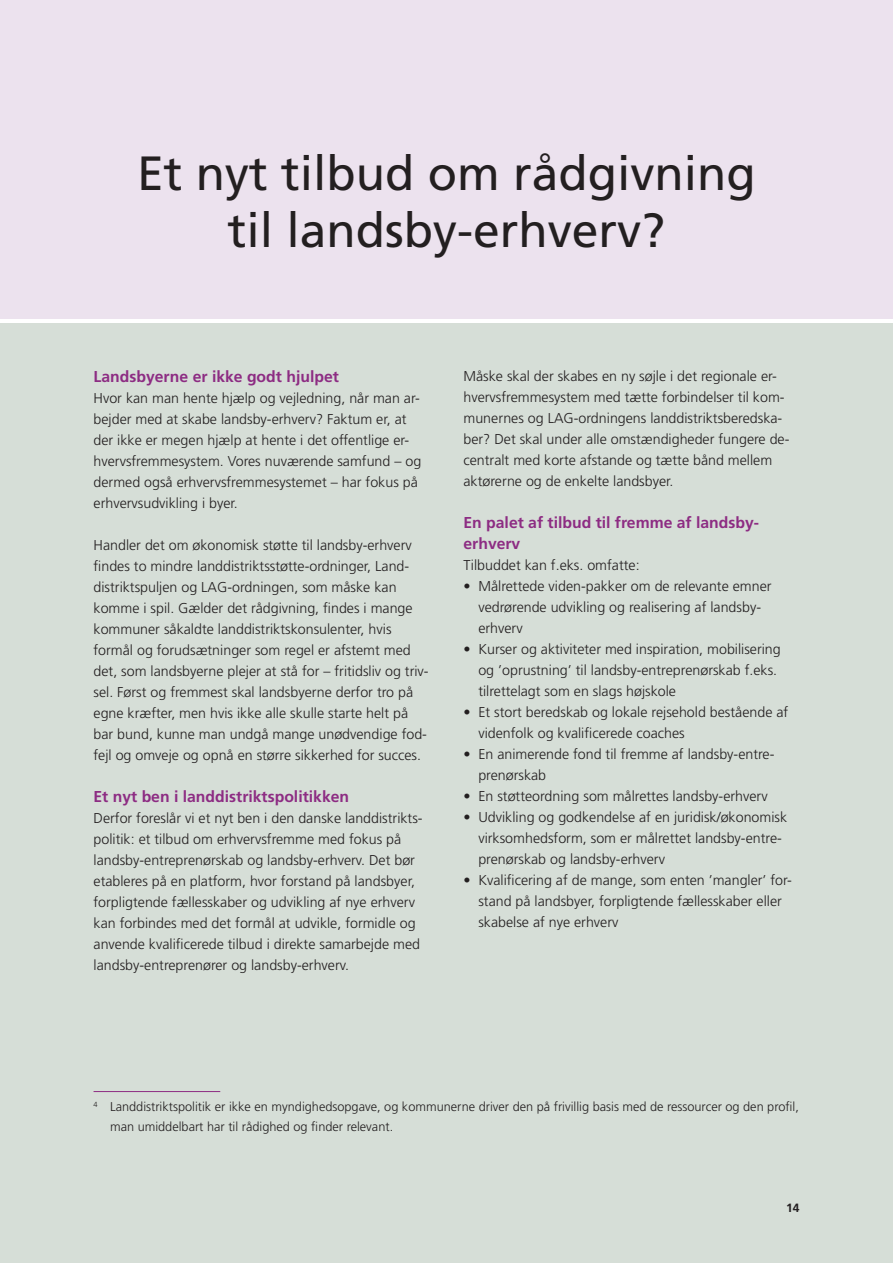
<style>
.page{position:relative;width:893px;height:1263px;background:#fff}
.page>*{position:absolute;margin:0;border:0;box-sizing:border-box;transform-origin:0 0}
.t1{font:48px/57px "Frutiger LT Std";color:#231f20;text-align:center}
.t2{font:700 15.75px/21px "Frutiger LT Std";color:#8d2c83}
.t3{font:300 14.25px/21px "Frutiger LT Std";color:#231f20}
.t4{font:300 12.75px/19.5px "Frutiger LT Std";color:#231f20}
.t5{font:700 12px "Frutiger LT Std";color:#231f20}
</style>
<div class="page">
<div style="left:0;top:323px;width:893px;height:940px;background:#d6ded7"></div>
<div style="left:0;top:0;width:893px;height:319px;background:#ece2ee"></div>
<hr style="left:94px;top:1091px;width:126px;height:1px;background:#8d2c83">
<hr style="left:892px;top:323px;width:1px;height:940px;background:#d6bfd8">
<h1 class="t1" style="left:137px;top:145px;width:620px">Et nyt tilbud om rådgivning til landsby-erhverv?</h1>
<p class="t2" style="left:94px;top:366px;width:247px">Landsbyerne er ikke godt hjulpet</p>
<p class="t3" style="left:94px;top:388px;width:329px">Hvor kan man hente hjælp og vejledning, når man ar&shy;bejder med at skabe landsby-erhverv? Faktum er, at der ikke er megen hjælp at hente i det offentlige er&shy;hvervsfremmesystem. Vores nuværende samfund – og dermed også erhvervsfremmesystemet – har fokus på erhvervsudvikling i byer.</p>
<p class="t3" style="left:94px;top:535px;width:337px">Handler det om økonomisk støtte til landsby-erhverv findes to mindre landdistriktsstøtte-ordninger, Land&shy;distriktspuljen og LAG-ordningen, som måske kan komme i spil. Gælder det rådgivning, findes i mange kommuner såkaldte landdistriktskonsulenter, hvis formål og forudsætninger som regel er afstemt med det, som landsbyerne plejer at stå for – fritidsliv og triv&shy;sel. Først og fremmest skal landsbyerne derfor tro på egne kræfter, men hvis ikke alle skulle starte helt på bar bund, kunne man undgå mange unødvendige fod&shy;fejl og omveje og opnå en større sikkerhed for succes.</p>
<p class="t2" style="left:94px;top:786px;width:257px">Et nyt ben i landdistriktspolitikken</p>
<p class="t3" style="left:94px;top:808px;width:331px">Derfor foreslår vi et nyt ben i den danske landdistrikts&shy;politik: et tilbud om erhvervsfremme med fokus på landsby-entreprenørskab og landsby-erhverv. Det bør etableres på en platform, hvor forstand på landsbyer, forpligtende fællesskaber og udvikling af nye erhverv kan forbindes med det formål at udvikle, formidle og anvende kvalificerede tilbud i direkte samarbejde med landsby-entreprenører og landsby-erhverv.</p>
<p class="t3" style="left:463px;top:365px;width:327px">Måske skal der skabes en ny søjle i det regionale er&shy;hvervsfremmesystem med tætte forbindelser til kom&shy;munernes og LAG-ordningens landdistriktsberedska&shy;ber? Det skal under alle omstændigheder fungere de&shy;centralt med korte afstande og tætte bånd mellem aktørerne og de enkelte landsbyer.</p>
<p class="t2" style="left:463px;top:512px;width:297px">En palet af tilbud til fremme af landsby&shy;erhverv</p>
<p class="t3" style="left:463px;top:554px;width:178px">Tilbuddet kan f.eks. omfatte:</p>
<p class="t3" style="left:478px;top:575px;width:295px;text-indent:-15px">• Målrettede viden-pakker om de relevante emner vedrørende udvikling og realisering af landsby-- erhverv</p>
<p class="t3" style="left:478px;top:638px;width:304px;text-indent:-15px">• Kurser og aktiviteter med inspiration, mobilisering og ’oprustning’ til landsby-entreprenørskab f.eks. tilrettelagt som en slags højskole</p>
<p class="t3" style="left:478px;top:701px;width:311px;text-indent:-15px">• Et stort beredskab og lokale rejsehold bestående af videnfolk og kvalificerede coaches</p>
<p class="t3" style="left:478px;top:743px;width:298px;text-indent:-15px">• En animerende fond til fremme af landsby-entre&shy;prenørskab</p>
<p class="t3" style="left:463px;top:785px;width:306px">• En støtteordning som målrettes landsby-erhverv</p>
<p class="t3" style="left:478px;top:806px;width:310px;text-indent:-15px">• Udvikling og godkendelse af en juridisk/økonomisk virksomhedsform, som er målrettet landsby-entre&shy;prenørskab og landsby-erhverv</p>
<p class="t3" style="left:478px;top:869px;width:315px;text-indent:-15px">• Kvalificering af de mange, som enten ’mangler’ for&shy;stand på landsbyer, forpligtende fællesskaber eller skabelse af nye erhverv</p>
<p class="t4" style="left:110px;top:1097px;width:690px;text-indent:-17px"><sup>4</sup> Landdistriktspolitik er ikke en myndighedsopgave, og kommunerne driver den på frivillig basis med de ressourcer og den profil, man umiddelbart har til rådighed og finder relevant.</p>
<p class="t5" style="left:786px;top:1201px;width:15px">14</p>
</div>
